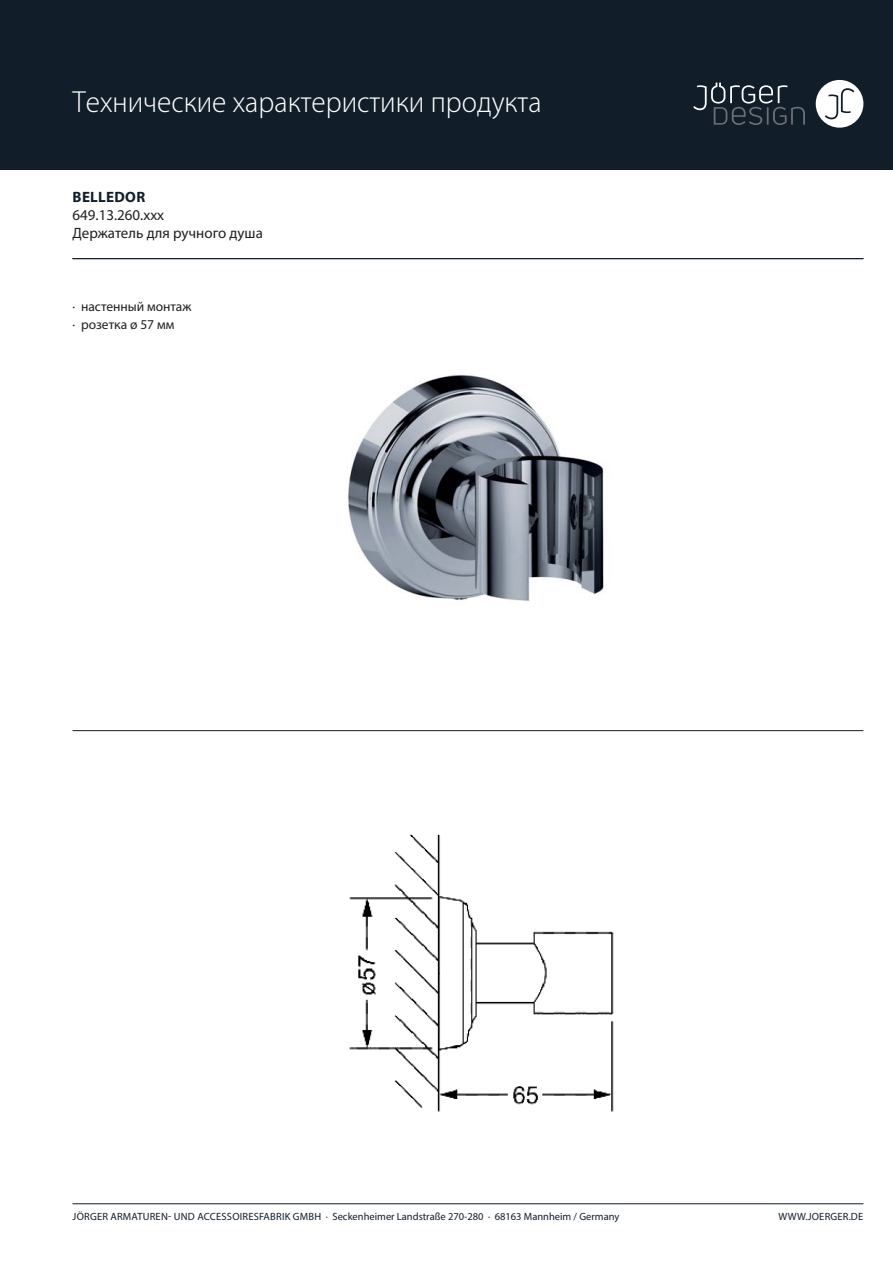
<style>
.page{position:relative;width:893px;height:1263px;background:#fff}
.page>*{position:absolute;margin:0;border:0;box-sizing:border-box;transform-origin:0 0}
.t1{font:100 30px "Myriad Set Pro";color:#fff}
.t2{font:15px "Myriad Pro";color:#231f20}
.t3{font:700 15px "Myriad Pro";letter-spacing:.02em;color:#111e29}
.t4{font:13.5px/18px "Myriad Pro";color:#231f20}
.t5{font:10.5px "Myriad Pro";letter-spacing:.005em;color:#111e29}
</style>
<div class="page">
<div style="left:0;top:0;width:893px;height:169px;background:#111e29"></div>
<div style="left:816px;top:80px;width:47px;height:48px;background:#fff;border-radius:50%"></div>
<svg style="left:825px;top:88px;width:29px;height:31px"></svg>
<svg style="left:693px;top:83px;width:112px;height:42px"></svg>
<hr style="left:72px;top:1203px;width:791px;height:1px;background:#111e29">
<hr style="left:72px;top:258px;width:791px;height:1px;background:#111e29">
<hr style="left:72px;top:730px;width:791px;height:1px;background:#111e29">
<img style="left:348px;top:375px;width:256px;height:227px">
<img style="left:349px;top:834px;width:265px;height:278px">
<h1 class="t1" style="left:72px;top:87px;width:471px">Технические характеристики продукта</h1>
<h2 class="t3" style="left:73px;top:191px;width:74px">BELLEDOR</h2>
<h2 class="t2" style="left:72px;top:210px;width:93px">649.13.260.xxx</h2>
<h2 class="t2" style="left:72px;top:227px;width:192px">Держатель для ручного душа</h2>
<p class="t4" style="left:72px;top:299px;width:120px">· настенный монтаж · розетка ø 57 мм</p>
<p class="t5" style="left:73px;top:1213px;width:548px">JÖRGER ARMATUREN- UND ACCESSOIRESFABRIK GMBH · Seckenheimer Landstraße 270-280 · 68163 Mannheim / Germany</p>
<p class="t5" style="left:778px;top:1213px;width:86px">WWW.JOERGER.DE</p>
</div>
